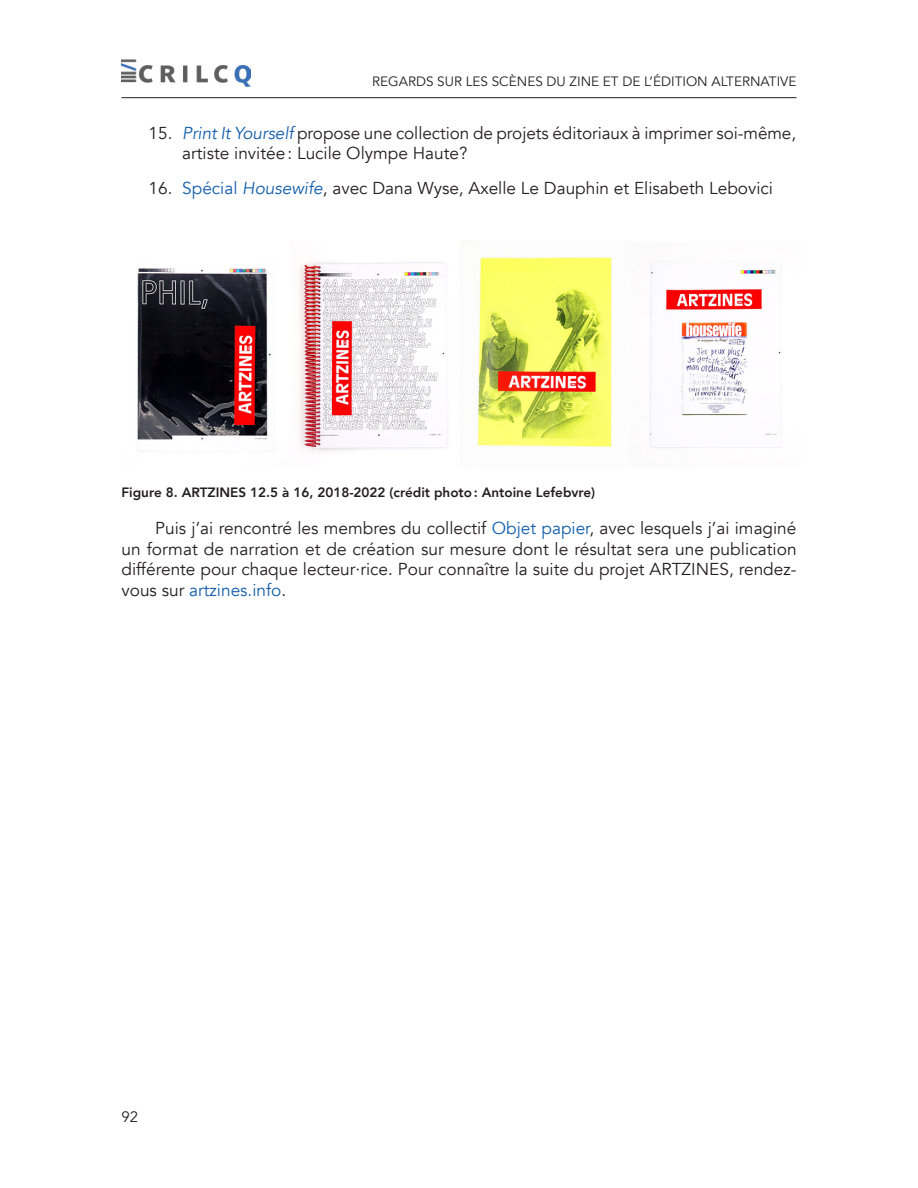
<style>
.page{position:relative;width:918px;height:1188px;background:#fff}
.page>*{position:absolute;margin:0;border:0;box-sizing:border-box;transform-origin:0 0}
.Style_de_paragraphe_1{font:17.25px/20.7px "Avenir";color:#231f20}
.t1{font:15px "Avenir";color:#231f20}
.Légende-Photo{font:800 13.5px "Avenir";color:#231f20}
.t2{font:13.5px "Avenir";color:#231f20}
.s1{font-style:italic;color:#145ead}
.s2{color:#145ead}
</style>
<div class="page">
<hr style="left:122px;top:97px;width:674px;height:1px;background:#231f20">
<img style="left:121px;top:59px;width:130px;height:29px">
<img style="left:137px;top:257px;width:644px;height:195px">
<p class="t2" style="left:372px;top:74px;width:426px">REGARDS SUR LES SCÈNES DU ZINE ET DE L’ÉDITION ALTERNATIVE</p>
<p class="Style_de_paragraphe_1" style="left:182px;top:123px;width:615px;text-indent:-34px">15. <span class="s1">Print It Yourself</span> propose une collection de projets éditoriaux à imprimer soi-même, artiste invitée: Lucile Olympe Haute?</p>
<p class="Style_de_paragraphe_1" style="left:148px;top:178px;width:626px">16. <span class="s2">Spécial</span> <span class="s1">Housewife</span>, avec Dana Wyse, Axelle Le Dauphin et Elisabeth Lebovici</p>
<p class="Légende-Photo" style="left:122px;top:482px;width:475px">Figure 8. ARTZINES 12.5 à 16, 2018-2022 (crédit photo: Antoine Lefebvre)</p>
<p class="Style_de_paragraphe_1" style="left:122px;top:518px;width:677px;text-align:justify;text-indent:34px">Puis j’ai rencontré les membres du collectif <span class="s2">Objet papier</span>, avec lesquels j’ai imaginé un format de narration et de création sur mesure dont le résultat sera une publication différente pour chaque lecteur·rice. Pour connaître la suite du projet ARTZINES, rendez&shy;vous sur <span class="s2">artzines.info</span>.</p>
<p class="t1" style="left:122px;top:1108px;width:18px">92</p>
</div>
